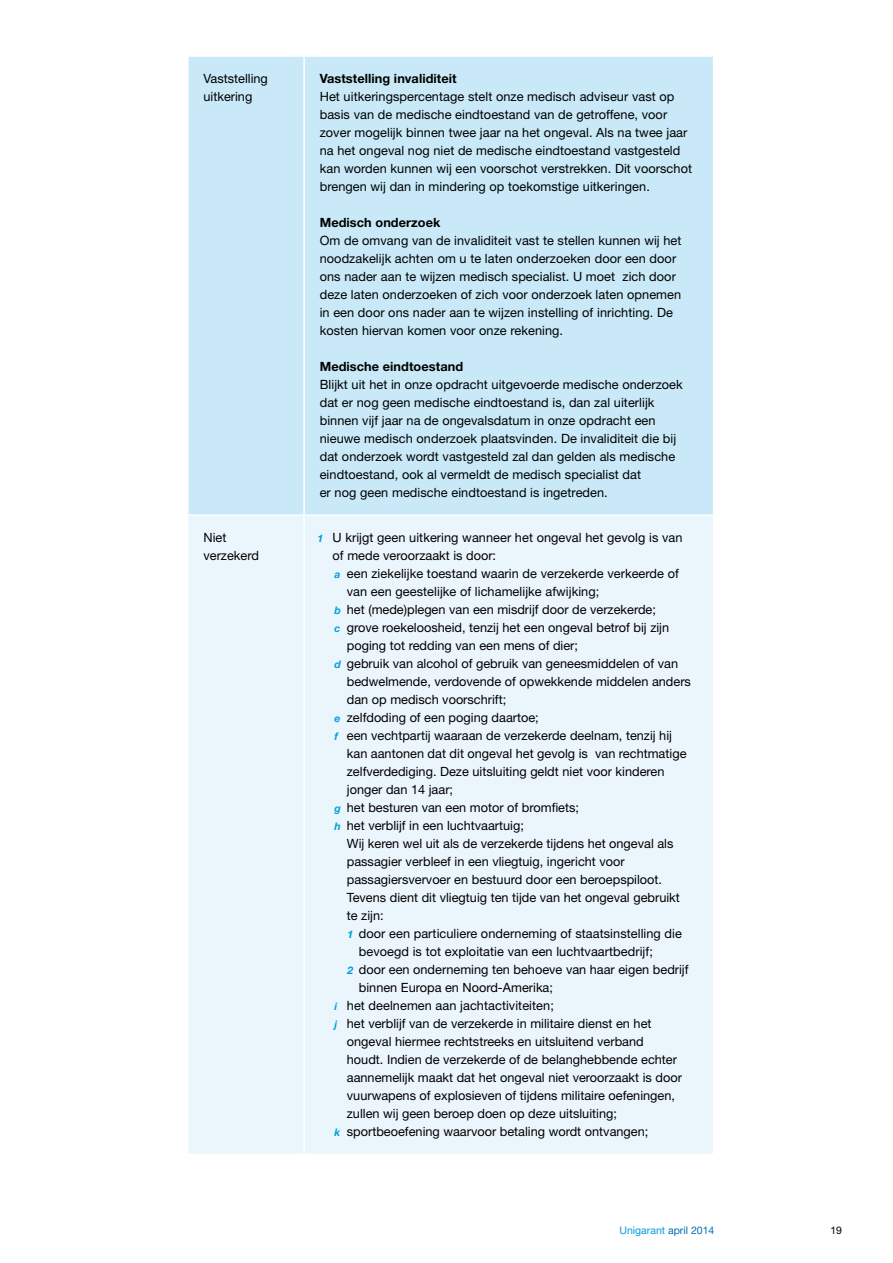
<style>
.page{position:relative;width:893px;height:1263px;background:#fff}
.page>*{position:absolute;margin:0;border:0;box-sizing:border-box;transform-origin:0 0}
.t1{font:12.75px/18px "Helvetica Neue LT Std";letter-spacing:.005em;color:#000}
.t2{font:700 12.75px "Helvetica Neue LT Std";letter-spacing:.005em;color:#000}
.t3{font:10.5px "Helvetica Neue";color:#009ee0}
.t4{font:10.5px "Helvetica Neue";color:#000}
.s1{font-family:"Helvetica Neue";font-weight:700;font-style:italic;font-size:10.5px;color:#009ee0}
.s2{color:#006fb4}
</style>
<div class="page">
<div style="left:189px;top:57px;width:524px;height:457px;background:#c9e9f8"></div>
<div style="left:189px;top:516px;width:524px;height:637px;background:#ebf6fc"></div>
<hr style="left:303px;top:57px;width:2px;height:457px;background:#fff">
<hr style="left:303px;top:516px;width:2px;height:637px;background:#fff">
<p class="t1" style="left:203px;top:69px;width:66px">Vaststelling uitkering</p>
<p class="t2" style="left:320px;top:71px;width:138px">Vaststelling invaliditeit</p>
<p class="t1" style="left:320px;top:87px;width:374px">Het uitkeringspercentage stelt onze medisch adviseur vast op basis van de medische eindtoestand van de getroffene, voor zover mogelijk binnen twee jaar na het ongeval. Als na twee jaar na het ongeval nog niet de medische eindtoestand vastgesteld kan worden kunnen wij een voorschot verstrekken. Dit voorschot brengen wij dan in mindering op toekomstige uitkeringen.</p>
<p class="t2" style="left:320px;top:215px;width:122px">Medisch onderzoek</p>
<p class="t1" style="left:320px;top:231px;width:363px">Om de omvang van de invaliditeit vast te stellen kunnen wij het noodzakelijk achten om u te laten onderzoeken door een door ons nader aan te wijzen medisch specialist. U moet zich door deze laten onderzoeken of zich voor onderzoek laten opnemen in een door ons nader aan te wijzen instelling of inrichting. De kosten hiervan komen voor onze rekening.</p>
<p class="t2" style="left:320px;top:359px;width:145px">Medische eindtoestand</p>
<p class="t1" style="left:320px;top:375px;width:365px">Blijkt uit het in onze opdracht uitgevoerde medische onderzoek dat er nog geen medische eindtoestand is, dan zal uiterlijk binnen vijf jaar na de ongevalsdatum in onze opdracht een nieuwe medisch onderzoek plaatsvinden. De invaliditeit die bij dat onderzoek wordt vastgesteld zal dan gelden als medische eindtoestand, ook al vermeldt de medisch specialist dat<br>er nog geen medische eindtoestand is ingetreden.</p>
<p class="t1" style="left:203px;top:529px;width:57px">Niet verzekerd</p>
<p class="t1" style="left:318px;top:529px;width:366px"><span class="s1">1</span> U krijgt geen uitkering wanneer het ongeval het gevolg is van</p>
<p class="t1" style="left:332px;top:547px;width:165px">of mede veroorzaakt is door:</p>
<p class="t1" style="left:335px;top:565px;width:346px"><span class="s1">a</span> een ziekelijke toestand waarin de verzekerde verkeerde of</p>
<p class="t1" style="left:347px;top:583px;width:254px">van een geestelijke of lichamelijke afwijking;</p>
<p class="t1" style="left:335px;top:601px;width:323px"><span class="s1">b</span> het (mede)plegen van een misdrijf door de verzekerde;</p>
<p class="t1" style="left:335px;top:619px;width:336px"><span class="s1">c</span> grove roekeloosheid, tenzij het een ongeval betrof bij zijn</p>
<p class="t1" style="left:347px;top:637px;width:233px">poging tot redding van een mens of dier;</p>
<p class="t1" style="left:335px;top:655px;width:345px"><span class="s1">d</span> gebruik van alcohol of gebruik van geneesmiddelen of van</p>
<p class="t1" style="left:347px;top:673px;width:346px">bedwelmende, verdovende of opwekkende middelen anders</p>
<p class="t1" style="left:347px;top:691px;width:161px">dan op medisch voorschrift;</p>
<p class="t1" style="left:335px;top:709px;width:206px"><span class="s1">e</span> zelfdoding of een poging daartoe;</p>
<p class="t1" style="left:335px;top:727px;width:339px"><span class="s1">f</span> een vechtpartij waaraan de verzekerde deelnam, tenzij hij</p>
<p class="t1" style="left:347px;top:745px;width:341px">kan aantonen dat dit ongeval het gevolg is van rechtmatige</p>
<p class="t1" style="left:347px;top:763px;width:319px">zelfverdediging. Deze uitsluiting geldt niet voor kinderen</p>
<p class="t1" style="left:347px;top:781px;width:108px">jonger dan 14 jaar;</p>
<p class="t1" style="left:335px;top:799px;width:246px"><span class="s1">g</span> het besturen van een motor of bromfiets;</p>
<p class="t1" style="left:335px;top:817px;width:191px"><span class="s1">h</span> het verblijf in een luchtvaartuig;</p>
<p class="t1" style="left:347px;top:835px;width:328px">Wij keren wel uit als de verzekerde tijdens het ongeval als</p>
<p class="t1" style="left:347px;top:853px;width:279px">passagier verbleef in een vliegtuig, ingericht voor</p>
<p class="t1" style="left:347px;top:871px;width:317px">passagiersvervoer en bestuurd door een beroepspiloot.</p>
<p class="t1" style="left:347px;top:889px;width:334px">Tevens dient dit vliegtuig ten tijde van het ongeval gebruikt</p>
<p class="t1" style="left:347px;top:907px;width:38px">te zijn:</p>
<p class="t1" style="left:347px;top:925px;width:336px"><span class="s1">1</span> door een particuliere onderneming of staatsinstelling die</p>
<p class="t1" style="left:359px;top:943px;width:296px">bevoegd is tot exploitatie van een luchtvaartbedrijf;</p>
<p class="t1" style="left:347px;top:961px;width:343px"><span class="s1">2</span> door een onderneming ten behoeve van haar eigen bedrijf</p>
<p class="t1" style="left:359px;top:979px;width:196px">binnen Europa en Noord-Amerika;</p>
<p class="t1" style="left:335px;top:997px;width:221px"><span class="s1">i</span> het deelnemen aan jachtactiviteiten;</p>
<p class="t1" style="left:335px;top:1015px;width:318px"><span class="s1">j</span> het verblijf van de verzekerde in militaire dienst en het</p>
<p class="t1" style="left:347px;top:1033px;width:298px">ongeval hiermee rechtstreeks en uitsluitend verband</p>
<p class="t1" style="left:347px;top:1051px;width:332px">houdt. Indien de verzekerde of de belanghebbende echter</p>
<p class="t1" style="left:347px;top:1069px;width:337px">aannemelijk maakt dat het ongeval niet veroorzaakt is door</p>
<p class="t1" style="left:347px;top:1087px;width:330px">vuurwapens of explosieven of tijdens militaire oefeningen,</p>
<p class="t1" style="left:347px;top:1105px;width:272px">zullen wij geen beroep doen op deze uitsluiting;</p>
<p class="t1" style="left:335px;top:1123px;width:315px"><span class="s1">k</span> sportbeoefening waarvoor betaling wordt ontvangen;</p>
<p class="t3" style="left:619px;top:1224px;width:96px">Unigarant <span class="s2">april 2014</span></p>
<p class="t4" style="left:830px;top:1224px;width:13px">19</p>
</div>
